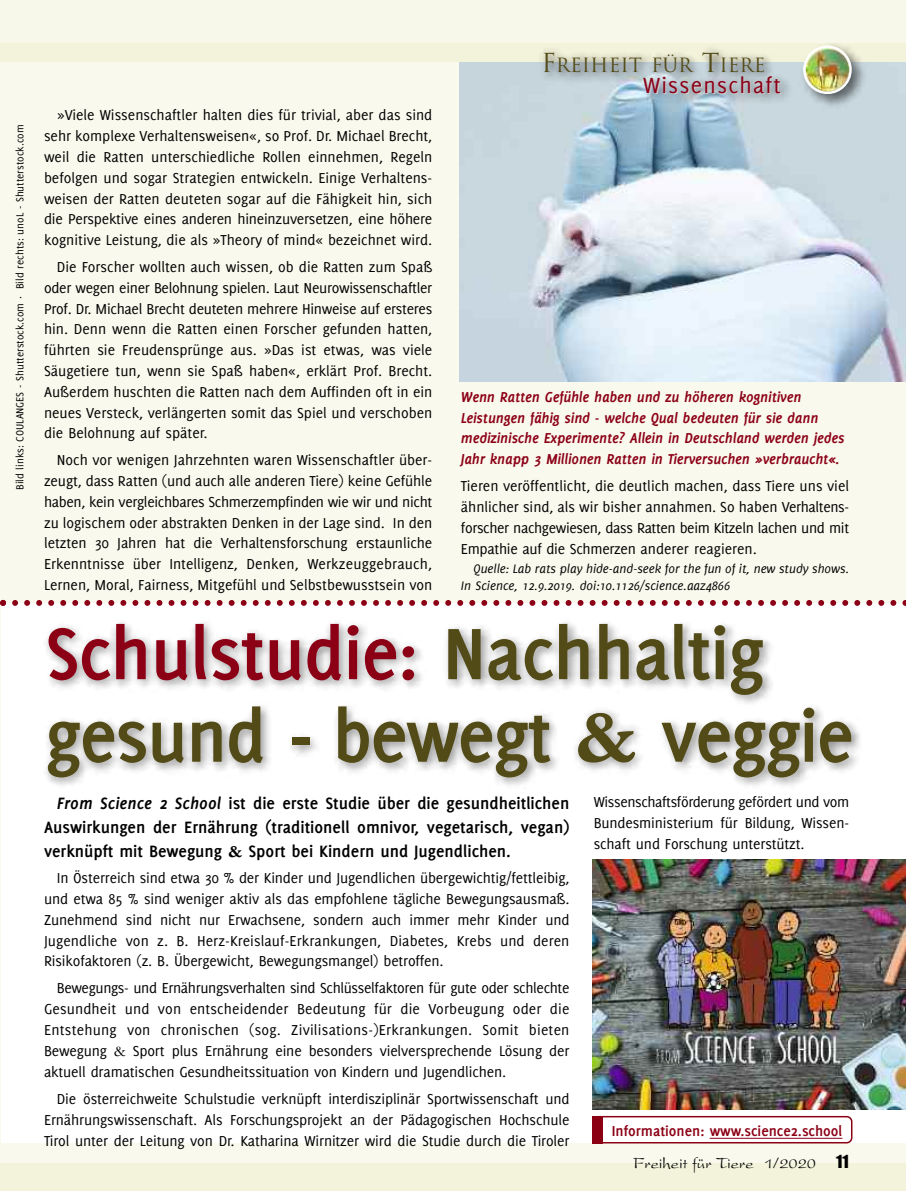
<style>
.page{position:relative;width:906px;height:1191px;background:#fff}
.page>*{position:absolute;margin:0;border:0;box-sizing:border-box;transform-origin:0 0}
.t1{font:700 79.5px/82.5px "Delicious";letter-spacing:-.015em;color:#534b17}
.t2{font:24px "Delicious";letter-spacing:.05em;color:#8c0016}
.t3{font:19.2px "Trajan";color:#534b17}
.t4{font:700 18px/23.7px "Delicious";color:#000;text-align:justify}
.t5{font:16.5px "President";color:#000}
.t6{font:15.75px/20.9px "Delicious";letter-spacing:-.01em;color:#000;text-align:justify}
.t7{font:italic 700 15.75px/20.9px "Delicious";letter-spacing:-.015em;color:#8c0016}
.t8{font:700 15.75px "Delicious";color:#8c0016}
.t9{font:italic 13.5px/17.9px "Delicious";color:#000}
.t10{font:11.25px "Delicious";color:#000}
.s1{font-size:25.5px}
.s2{color:#8c0016}
.s3{font-family:"Garamond"}
.s4{font-style:italic}
.s5{font-family:"Impact"}
</style>
<div class="page">
<div style="left:0;top:22px;width:906px;height:1160px;background:#f9f9ed"></div>
<div style="left:1px;top:604px;width:905px;height:539px;background:#fff"></div>
<img style="left:592px;top:884px;width:314px;height:225px">
<img style="left:459px;top:61px;width:447px;height:321px">
<div style="left:0;top:1163px;width:906px;height:28px;background:#f3f3db"></div>
<div style="left:0;top:0;width:906px;height:44px;background:#f8f8ea"></div>
<div style="left:0;top:43px;width:906px;height:18px;background:#f3f3db"></div>
<img style="left:219px;top:61px;width:588px;height:66px">
<img style="left:496px;top:49px;width:300px;height:58px">
<img style="left:796px;top:44px;width:75px;height:70px">
<img style="left:803px;top:45px;width:48px;height:49px">
<svg style="left:0;top:600px;width:31px;height:6px"></svg>
<img style="left:31px;top:600px;width:875px;height:284px">
<svg style="left:603px;top:1116px;width:249px;height:27px"></svg>
<div style="left:592px;top:1116px;width:11px;height:27px;background:#8c0013"></div>
<hr style="left:709px;top:1138px;width:133px;height:1px;background:#8c0016">
<p class="t10" style="left:16px;top:490px;width:367px;rotate:-90deg">Bild links: COULANGES - Shutterstock.com · Bild rechts: unoL - Shutterstock.com</p>
<p class="t3" style="left:541px;top:54px;width:226px"><span class="s1">F</span>REIHEIT FÜR <span class="s1">T</span>IERE</p>
<p class="t6" style="left:44px;top:106px;width:390px;text-indent:13px">»Viele Wissenschaftler halten dies für trivial, aber das sind sehr komplexe Verhaltensweisen«, so Prof. Dr. Michael Brecht, weil die Ratten unterschiedliche Rollen einnehmen, Regeln befolgen und sogar Strategien entwickeln. Einige Verhaltens&shy;weisen der Ratten deuteten sogar auf die Fähigkeit hin, sich die Perspektive eines anderen hineinzuversetzen, eine höhere kognitive Leistung, die als »Theory of mind« bezeichnet wird.</p>
<p class="t6" style="left:44px;top:257px;width:390px;text-indent:13px">Die Forscher wollten auch wissen, ob die Ratten zum Spaß oder wegen einer Belohnung spielen. Laut Neurowissenschaftler Prof. Dr. Michael Brecht deuteten mehrere Hinweise auf ersteres hin. Denn wenn die Ratten einen Forscher gefunden hatten, führten sie Freudensprünge aus. »Das ist etwas, was viele Säugetiere tun, wenn sie Spaß haben«, erklärt Prof. Brecht.<br>Außerdem huschten die Ratten nach dem Auffinden oft in ein neues Versteck, verlängerten somit das Spiel und verschoben die Belohnung auf später.</p>
<p class="t6" style="left:44px;top:450px;width:390px;text-indent:13px">Noch vor wenigen Jahrzehnten waren Wissenschaftler über&shy;zeugt, dass Ratten (und auch alle anderen Tiere) keine Gefühle haben, kein vergleichbares Schmerzempfinden wie wir und nicht zu logischem oder abstrakten Denken in der Lage sind. In den letzten 30 Jahren hat die Verhaltensforschung erstaunliche Erkenntnisse über Intelligenz, Denken, Werkzeuggebrauch, Lernen, Moral, Fairness, Mitgefühl und Selbstbewusstsein von</p>
<h2 class="t2" style="left:643px;top:76px;width:139px">Wissenschaft</h2>
<p class="t7" style="left:461px;top:387px;width:385px">Wenn Ratten Gefühle haben und zu höheren kognitiven Leistungen fähig sind - welche Qual bedeuten für sie dann medizinische Experimente? Allein in Deutschland werden jedes Jahr knapp 3 Millionen Ratten in Tierversuchen »verbraucht«.</p>
<p class="t6" style="left:461px;top:477px;width:390px">Tieren veröffentlicht, die deutlich machen, dass Tiere uns viel ähnlicher sind, als wir bisher annahmen. So haben Verhaltens&shy;forscher nachgewiesen, dass Ratten beim Kitzeln lachen und mit Empathie auf die Schmerzen anderer reagieren.</p>
<p class="t9" style="left:461px;top:559px;width:390px;text-indent:13px">Quelle: Lab rats play hide-and-seek for the fun of it, new study shows.<br>In Science, 12.9.2019. doi:10.1126/science.aaz4866</p>
<h1 class="t1" style="left:45px;top:617px;width:810px"><span class="s2">Schulstudie:</span> Nachhaltig gesund - bewegt <span class="s3">&amp;</span> veggie</h1>
<p class="t4" style="left:44px;top:792px;width:527px;text-indent:13px"><span class="s4">From Science 2 School</span> ist die erste Studie über die gesundheitlichen Auswirkungen der Ernährung (traditionell omnivor, vegetarisch, vegan) verknüpft mit Bewegung <span class="s3">&amp;</span> Sport bei Kindern und Jugendlichen.</p>
<p class="t6" style="left:44px;top:868px;width:527px;text-indent:13px">In Österreich sind etwa 30 % der Kinder und Jugendlichen übergewichtig/fettleibig, und etwa 85 % sind weniger aktiv als das empfohlene tägliche Bewegungsausmaß.<br>Zunehmend sind nicht nur Erwachsene, sondern auch immer mehr Kinder und Jugendliche von z. B. Herz-Kreislauf-Erkrankungen, Diabetes, Krebs und deren Risikofaktoren (z. B. Übergewicht, Bewegungsmangel) betroffen.</p>
<p class="t6" style="left:44px;top:978px;width:527px;text-indent:13px">Bewegungs- und Ernährungsverhalten sind Schlüsselfaktoren für gute oder schlechte Gesundheit und von entscheidender Bedeutung für die Vorbeugung oder die Entstehung von chronischen (sog. Zivilisations-)Erkrankungen. Somit bieten Bewegung <span class="s3">&amp;</span> Sport plus Ernährung eine besonders vielversprechende Lösung der aktuell dramatischen Gesundheitssituation von Kindern und Jugendlichen.</p>
<p class="t6" style="left:44px;top:1089px;width:527px;text-indent:13px">Die österreichweite Schulstudie verknüpft interdisziplinär Sportwissenschaft und Ernährungswissenschaft. Als Forschungsprojekt an der Pädagogischen Hochschule Tirol unter der Leitung von Dr. Katharina Wirnitzer wird die Studie durch die Tiroler</p>
<p class="t6" style="left:594px;top:792px;width:257px">Wissenschaftsförderung gefördert und vom Bundesministerium für Bildung, Wissen&shy;schaft und Forschung unterstützt.</p>
<p class="t8" style="left:612px;top:1125px;width:232px">Informationen: www.science2.school</p>
<p class="t5" style="left:633px;top:1158px;width:217px">Freiheit für Tiere 1/2020 <span class="s5">11</span></p>
</div>
